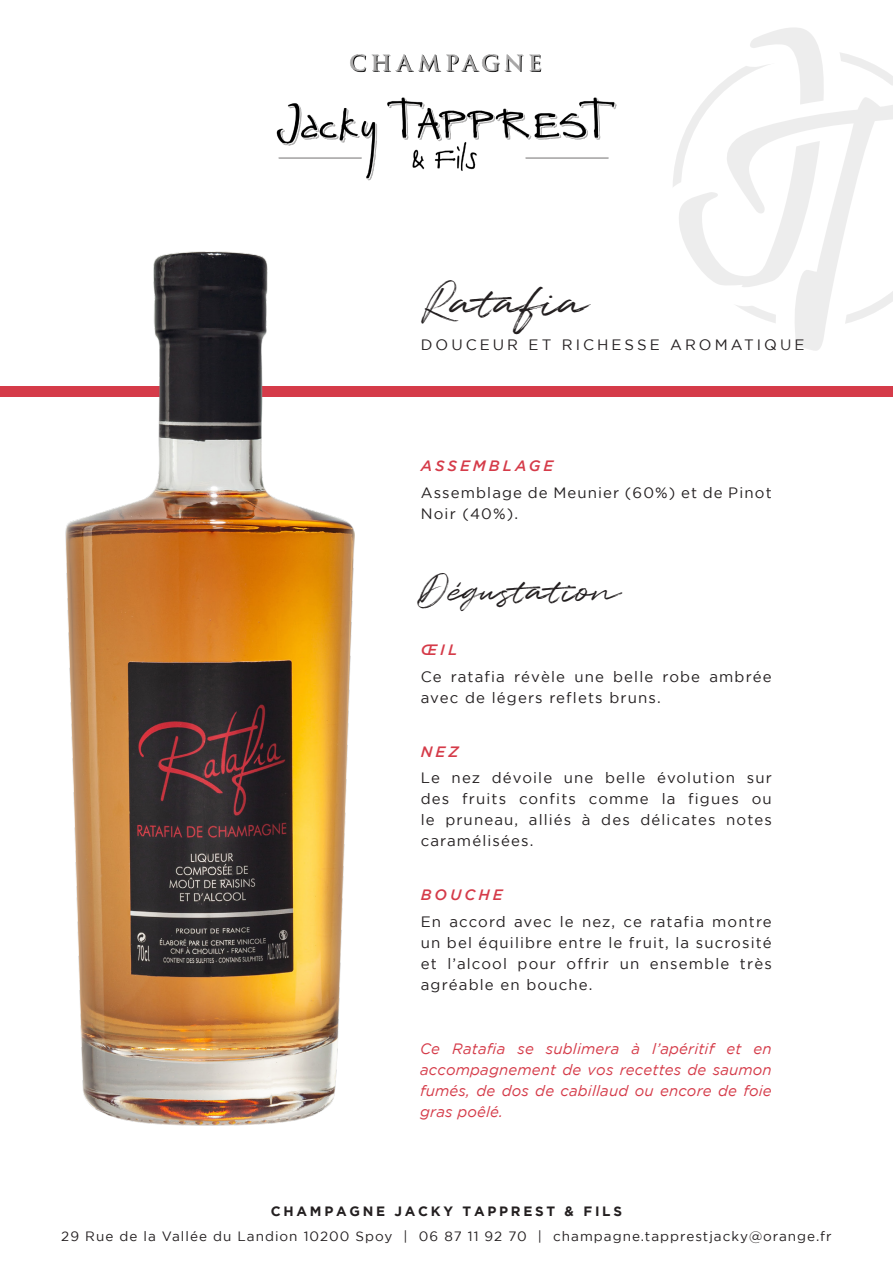
<style>
.page{position:relative;width:893px;height:1263px;background:#fff}
.page>*{position:absolute;margin:0;border:0;box-sizing:border-box;transform-origin:0 0}
.t1{font:48px "Quentin";color:#231f20}
.t2{font:39px "Quentin";color:#231f20}
.t3{font:15px/21px "Gotham";letter-spacing:.075em;color:#231f20}
.t4{font:italic 15px/21px "Gotham";letter-spacing:.01em;color:#d53b49;text-align:justify}
.t5{font:15px "Gotham";letter-spacing:.2em;color:#231f20}
.t6{font:italic 500 15px "Gotham";letter-spacing:.2em;color:#d53b49}
.t7{font:13.5px "Gotham";letter-spacing:.075em;color:#231f20}
.t8{font:700 13.5px "Gotham";letter-spacing:.2em;color:#231f20}
</style>
<div class="page">
<div style="left:0;top:386px;width:893px;height:10px;background:#d53b49"></div>
<img style="left:66px;top:252px;width:289px;height:873px">
<svg style="left:678px;top:28px;width:215px;height:323px"></svg>
<img style="left:276px;top:54px;width:341px;height:127px">
<p class="t1" style="left:421px;top:269px;width:169px">Ratafia</p>
<p class="t5" style="left:421px;top:336px;width:385px">DOUCEUR ET RICHESSE AROMATIQUE</p>
<p class="t6" style="left:421px;top:457px;width:134px">ASSEMBLAGE</p>
<p class="t3" style="left:421px;top:482px;width:352px">Assemblage de Meunier (60%) et de Pinot<br>Noir (40%).</p>
<p class="t2" style="left:421px;top:564px;width:201px">Dégustation</p>
<p class="t6" style="left:421px;top:641px;width:38px">ŒIL</p>
<p class="t3" style="left:421px;top:666px;width:352px">Ce ratafia révèle une belle robe ambrée avec de légers reflets bruns.</p>
<p class="t6" style="left:421px;top:743px;width:39px">NEZ</p>
<p class="t3" style="left:421px;top:767px;width:352px;text-align:justify">Le nez dévoile une belle évolution sur des fruits confits comme la figues ou le pruneau, alliés à des délicates notes caramélisées.</p>
<p class="t6" style="left:421px;top:886px;width:83px">BOUCHE</p>
<p class="t3" style="left:421px;top:911px;width:353px;text-align:justify">En accord avec le nez, ce ratafia montre un bel équilibre entre le fruit, la sucrosité et l’alcool pour offrir un ensemble très agréable en bouche.</p>
<p class="t4" style="left:420px;top:1038px;width:353px">Ce Ratafia se sublimera à l’apéritif et en accompagnement de vos recettes de saumon fumés, de dos de cabillaud ou encore de foie gras poêlé.</p>
<p class="t8" style="left:271px;top:1204px;width:352px">CHAMPAGNE JACKY TAPPREST &amp; FILS</p>
<p class="t7" style="left:61px;top:1229px;width:772px">29 Rue de la Vallée du Landion 10200 Spoy | 06 87 11 92 70 | champagne.tapprestjacky@orange.fr</p>
</div>
